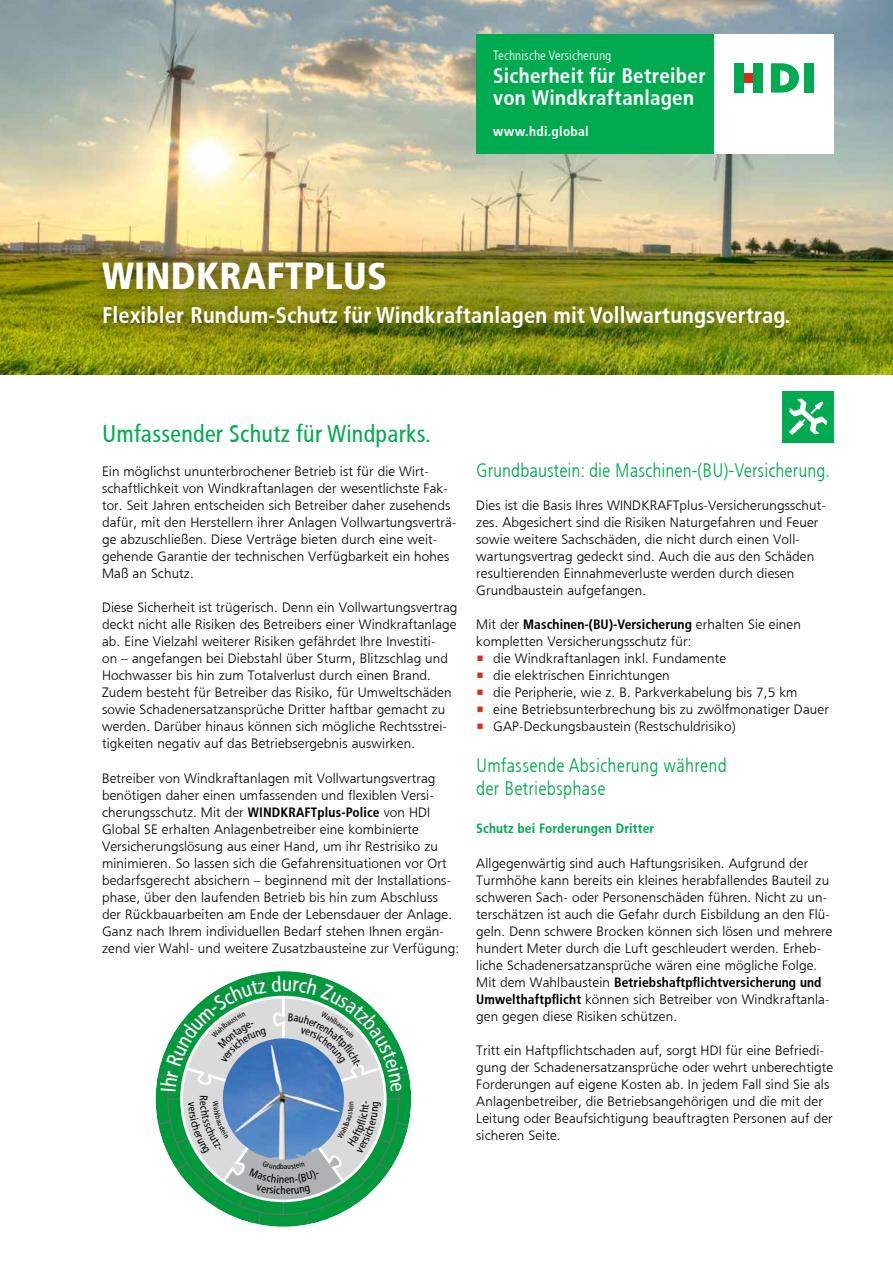
<style>
.page{position:relative;width:893px;height:1263px;background:#fff}
.page>*{position:absolute;margin:0;border:0;box-sizing:border-box;transform-origin:0 0}
.t1{font:37.5px "HDI Gerling Sans Cond Black";letter-spacing:.005em;color:#fff}
.t2{font:24px "HDI Gerling Sans Cond Regular";letter-spacing:.01em;color:#00aa50}
.t3{font:22.5px "HDI Gerling Sans Cond Bold";letter-spacing:.005em;color:#fff}
.t4{font:21px/22.5px "HDI Gerling Sans Cond Bold";letter-spacing:.015em;color:#fff}
.t5{font:19.5px/23.4px "HDI Gerling Sans Cond Light";letter-spacing:.01em;color:#00aa50}
.t6{font:13.5px/17px "HDI Gerling Sans Light";letter-spacing:.01em;color:#000}
.t7{font:13.5px "HDI Gerling Sans Cond Bold";letter-spacing:.01em;color:#000}
.t8{font:13.5px "HDI Gerling Sans Cond Bold";letter-spacing:.01em;color:#00aa50}
.t9{font:13.5px "HDI Gerling Sans Cond Light";color:#fff}
.t10{font:13.5px "HDI Gerling Sans Cond Bold";letter-spacing:.025em;color:#fff}
.t11{font:11.1px "HDI Gerling Sans Cond Regular";color:#000}
.s1{font-family:"HDI Gerling Sans Cond Bold"}
.s2{font-family:"HDI Gerling Sans Light"}
.s3{color:#dd2a1b}
</style>
<div class="page">
<img style="left:0;top:0;width:893px;height:374px">
<div style="left:89px;top:249px;width:713px;height:93px;background:#000;opacity:.4"></div>
<div style="left:476px;top:34px;width:238px;height:119px;background:#00aa50"></div>
<div style="left:714px;top:34px;width:119px;height:119px;background:#fff"></div>
<div style="left:744px;top:73px;width:9px;height:10px;background:#dd2a1b"></div>
<svg style="left:771px;top:63px;width:28px;height:30px"></svg>
<div style="left:804px;top:63px;width:10px;height:30px;background:#00aa50"></div>
<div style="left:753px;top:63px;width:10px;height:30px;background:#00aa50"></div>
<div style="left:734px;top:63px;width:10px;height:30px;background:#00aa50"></div>
<div style="left:782px;top:391px;width:51px;height:51px;background:#00aa50"></div>
<svg style="left:789px;top:398px;width:38px;height:37px"></svg>
<svg style="left:156px;top:971px;width:255px;height:255px"></svg>
<p class="t9" style="left:493px;top:48px;width:120px">Technische Versicherung</p>
<h3 class="t4" style="left:493px;top:65px;width:214px">Sicherheit für Betreiber von Windkraftanlagen</h3>
<p class="t10" style="left:493px;top:124px;width:97px">www.hdi.global</p>
<h1 class="t1" style="left:102px;top:253px;width:287px">WINDKRAFTPLUS</h1>
<h3 class="t3" style="left:102px;top:302px;width:690px">Flexibler Rundum-Schutz für Windkraftanlagen mit Vollwartungsvertrag.</h3>
<h2 class="t2" style="left:102px;top:420px;width:330px">Umfassender Schutz für Windparks.</h2>
<p class="t6" style="left:102px;top:463px;width:356px">Ein möglichst ununterbrochener Betrieb ist für die Wirt&shy;schaftlichkeit von Windkraftanlagen der wesentlichste Fak&shy;tor. Seit Jahren entscheiden sich Betreiber daher zusehends dafür, mit den Herstellern ihrer Anlagen Vollwartungsverträ&shy;ge abzuschließen. Diese Verträge bieten durch eine weit&shy;gehende Garantie der technischen Verfügbarkeit ein hohes Maß an Schutz.</p>
<p class="t6" style="left:102px;top:599px;width:357px">Diese Sicherheit ist trügerisch. Denn ein Vollwartungsvertrag deckt nicht alle Risiken des Betreibers einer Windkraftanlage ab. Eine Vielzahl weiterer Risiken gefährdet Ihre Investiti-<br>on – angefangen bei Diebstahl über Sturm, Blitzschlag und Hochwasser bis hin zum Totalverlust durch einen Brand.<br>Zudem besteht für Betreiber das Risiko, für Umweltschäden sowie Schadenersatzansprüche Dritter haftbar gemacht zu werden. Darüber hinaus können sich mögliche Rechtsstrei&shy;tigkeiten negativ auf das Betriebsergebnis auswirken.</p>
<p class="t6" style="left:102px;top:769px;width:359px">Betreiber von Windkraftanlagen mit Vollwartungsvertrag benötigen daher einen umfassenden und flexiblen Versi&shy;cherungsschutz. Mit der <span class="s1">WINDKRAFTplus-Police</span> von HDI Global SE erhalten Anlagenbetreiber eine kombinierte Versicherungslösung aus einer Hand, um ihr Restrisiko zu minimieren. So lassen sich die Gefahrensituationen vor Ort bedarfsgerecht absichern – beginnend mit der Installations&shy;phase, über den laufenden Betrieb bis hin zum Abschluss der Rückbauarbeiten am Ende der Lebensdauer der Anlage.<br>Ganz nach Ihrem individuellen Bedarf stehen Ihnen ergän&shy;zend vier Wahl- und weitere Zusatzbausteine zur Verfügung:</p>
<p class="t11" style="left:280px;top:1184px;width:7px">h</p>
<h3 class="t5" style="left:476px;top:459px;width:355px">Grundbaustein: die Maschinen-(BU)-Versicherung.</h3>
<p class="t6" style="left:476px;top:497px;width:351px">Dies ist die Basis Ihres WINDKRAFTplus-Versicherungsschut&shy;zes. Abgesichert sind die Risiken Naturgefahren und Feuer sowie weitere Sachschäden, die nicht durch einen Voll&shy;wartungsvertrag gedeckt sind. Auch die aus den Schäden resultierenden Einnahmeverluste werden durch diesen Grundbaustein aufgefangen.</p>
<p class="t7" style="left:476px;top:617px;width:326px"><span class="s2">Mit der</span> Maschinen-(BU)-Versicherung <span class="s2">erhalten Sie einen</span></p>
<p class="t6" style="left:476px;top:633px;width:217px">kompletten Versicherungsschutz für:</p>
<p class="t6" style="left:476px;top:650px;width:251px"><span class="s3">•</span> die Windkraftanlagen inkl. Fundamente</p>
<p class="t6" style="left:476px;top:667px;width:195px"><span class="s3">•</span> die elektrischen Einrichtungen</p>
<p class="t6" style="left:476px;top:684px;width:323px"><span class="s3">•</span> die Peripherie, wie z. B. Parkverkabelung bis 7,5 km</p>
<p class="t6" style="left:476px;top:701px;width:354px"><span class="s3">•</span> eine Betriebsunterbrechung bis zu zwölfmonatiger Dauer</p>
<p class="t6" style="left:476px;top:718px;width:261px"><span class="s3">•</span> GAP-Deckungsbaustein (Restschuldrisiko)</p>
<h3 class="t5" style="left:476px;top:754px;width:252px">Umfassende Absicherung während der Betriebsphase</h3>
<p class="t8" style="left:476px;top:821px;width:180px">Schutz bei Forderungen Dritter</p>
<p class="t6" style="left:476px;top:854px;width:358px">Allgegenwärtig sind auch Haftungsrisiken. Aufgrund der Turmhöhe kann bereits ein kleines herabfallendes Bauteil zu schweren Sach- oder Personenschäden führen. Nicht zu un&shy;terschätzen ist auch die Gefahr durch Eisbildung an den Flü&shy;geln. Denn schwere Brocken können sich lösen und mehrere hundert Meter durch die Luft geschleudert werden. Erheb&shy;liche Schadenersatzansprüche wären eine mögliche Folge.</p>
<p class="t7" style="left:476px;top:974px;width:347px"><span class="s2">Mit dem Wahlbaustein</span> Betriebshaftpflicht-versicherung und</p>
<p class="t6" style="left:476px;top:990px;width:355px"><span class="s1">Umwelthaftpflicht</span> können sich Betreiber von Windkraftanla&shy;gen gegen diese Risiken schützen.</p>
<p class="t6" style="left:476px;top:1041px;width:358px">Tritt ein Haftpflichtschaden auf, sorgt HDI für eine Befriedi&shy;gung der Schadenersatzansprüche oder wehrt unberechtigte Forderungen auf eigene Kosten ab. In jedem Fall sind Sie als Anlagenbetreiber, die Betriebsangehörigen und die mit der Leitung oder Beaufsichtigung beauftragten Personen auf der sicheren Seite.</p>
</div>
